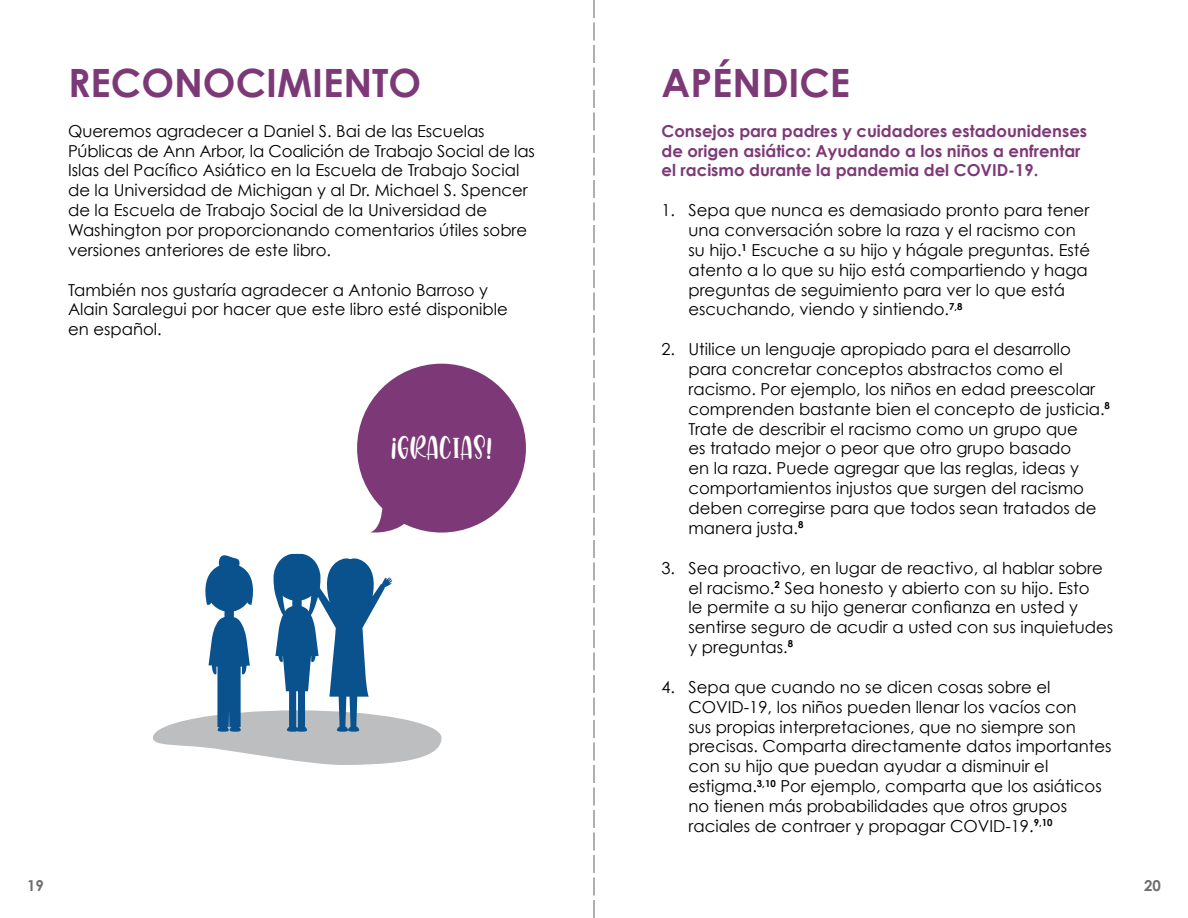
<style>
.page{position:relative;width:1188px;height:918px;background:#fff}
.page>*{position:absolute;margin:0;border:0;box-sizing:border-box;transform-origin:0 0}
.t1{font:700 39px "Century Gothic";color:#7d3977}
.t2{font:33px "Avocado Creamy";color:#fff}
.t3{font:16.5px/19.8px "Century Gothic";color:#000}
.t4{font:700 16.5px/19.8px "Century Gothic";color:#7d3977}
.t5{font:700 15px "Century Gothic";color:#6d6e71}
</style>
<div class="page">
<div style="left:357px;top:364px;width:169px;height:169px;background:#7d3977;border-radius:50%"></div>
<svg style="left:370px;top:500px;width:44px;height:33px"></svg>
<svg style="left:153px;top:553px;width:289px;height:212px"></svg>
<svg style="left:593px;top:0;width:2px;height:918px"></svg>
<h1 class="t1" style="left:68px;top:58px;width:355px">RECONOCIMIENTO</h1>
<p class="t3" style="left:68px;top:121px;width:468px">Queremos agradecer a Daniel S. Bai de las Escuelas Públicas de Ann Arbor, la Coalición de Trabajo Social de las Islas del Pacífico Asiático en la Escuela de Trabajo Social de la Universidad de Michigan y al Dr. Michael S. Spencer de la Escuela de Trabajo Social de la Universidad de Washington por proporcionando comentarios útiles sobre versiones anteriores de este libro.</p>
<p class="t3" style="left:68px;top:280px;width:441px">También nos gustaría agradecer a Antonio Barroso y<br>Alain Saralegui por hacer que este libro esté disponible en español.</p>
<h2 class="t2" style="left:391px;top:428px;width:103px">¡GRACIAS!</h2>
<h1 class="t1" style="left:662px;top:58px;width:190px">APÉNDICE</h1>
<p class="t4" style="left:662px;top:121px;width:427px">Consejos para padres y cuidadores estadounidenses de origen asiático: Ayudando a los niños a enfrentar el racismo durante la pandemia del COVID-19.</p>
<p class="t3" style="left:688px;top:200px;width:403px;text-indent:-27px">1. Sepa que nunca es demasiado pronto para tener una conversación sobre la raza y el racismo con su hijo.<sup>1</sup> Escuche a su hijo y hágale preguntas. Esté atento a lo que su hijo está compartiendo y haga preguntas de seguimiento para ver lo que está escuchando, viendo y sintiendo.<sup>7,8</sup></p>
<p class="t3" style="left:688px;top:339px;width:423px;text-indent:-27px">2. Utilice un lenguaje apropiado para el desarrollo para concretar conceptos abstractos como el racismo. Por ejemplo, los niños en edad preescolar comprenden bastante bien el concepto de justicia.<sup>8<br></sup>Trate de describir el racismo como un grupo que<br>es tratado mejor o peor que otro grupo basado<br>en la raza. Puede agregar que las reglas, ideas y comportamientos injustos que surgen del racismo deben corregirse para que todos sean tratados de manera justa.<sup>8</sup></p>
<p class="t3" style="left:688px;top:558px;width:426px;text-indent:-27px">3. Sea proactivo, en lugar de reactivo, al hablar sobre el racismo.<sup>2</sup> Sea honesto y abierto con su hijo. Esto<br>le permite a su hijo generar confianza en usted y sentirse seguro de acudir a usted con sus inquietudes y preguntas.<sup>8</sup></p>
<p class="t3" style="left:688px;top:677px;width:425px;text-indent:-27px">4. Sepa que cuando no se dicen cosas sobre el COVID-19, los niños pueden llenar los vacíos con<br>sus propias interpretaciones, que no siempre son precisas. Comparta directamente datos importantes con su hijo que puedan ayudar a disminuir el estigma.<sup>3,10</sup> Por ejemplo, comparta que los asiáticos no tienen más probabilidades que otros grupos raciales de contraer y propagar COVID-19.<sup>9,10</sup></p>
<p class="t5" style="left:27px;top:876px;width:18px">19</p>
<p class="t5" style="left:1144px;top:876px;width:18px">20</p>
</div>
